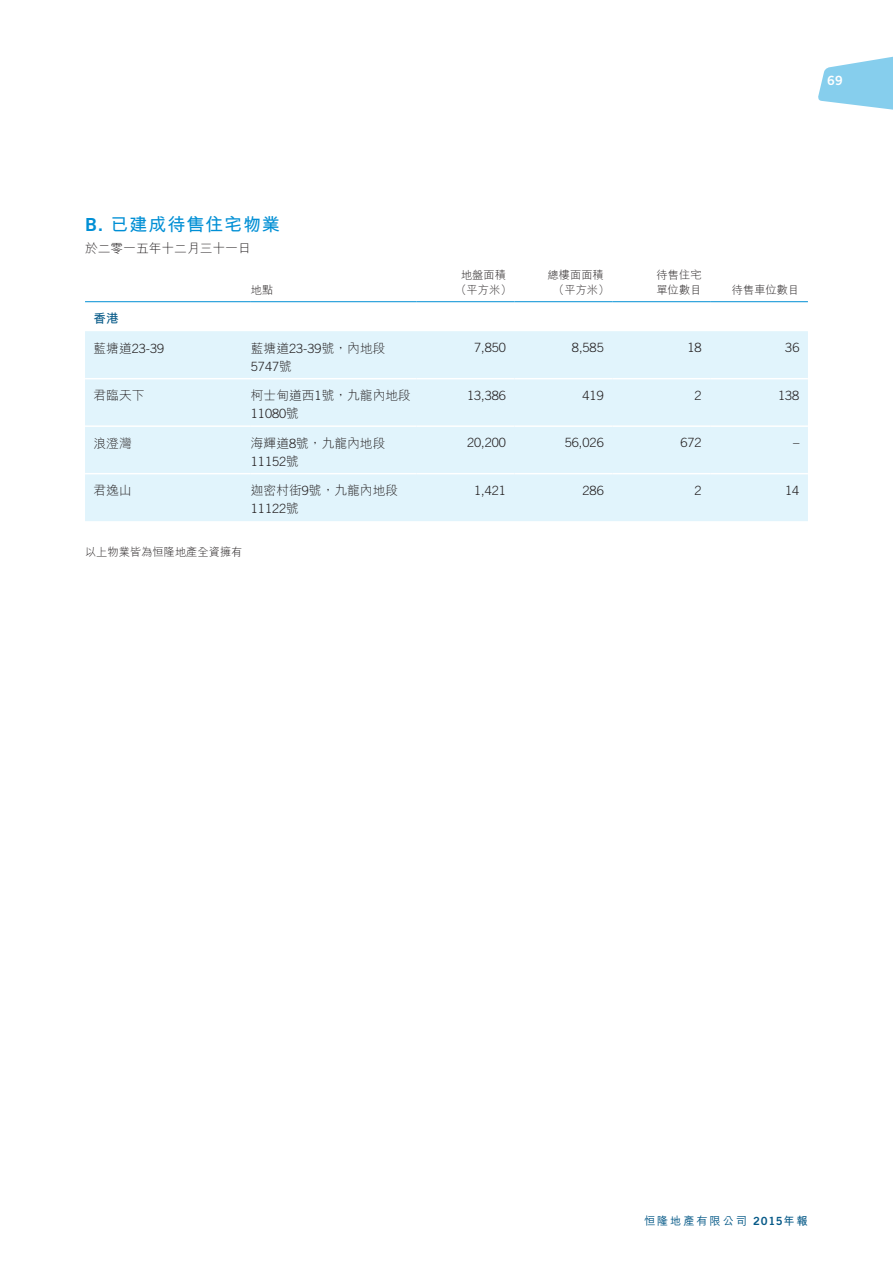
<style>
.page{position:relative;width:893px;height:1263px;background:#fff}
.page>*{position:absolute;margin:0;border:0;box-sizing:border-box;transform-origin:0 0}
.t1{font:700 18px "M Hei HK";letter-spacing:.05em;color:#008fd5}
.t2{font:300 12.75px "Trade Gothic LT Std";color:#231f20}
.t3{font:300 12.75px "M Hei HK";color:#231f20}
.t4{font:12.75px "Trade Gothic LT Std Bd 2";color:#fff}
.t5{font:700 12.75px "M Hei HK";color:#075a88}
.t6{font:300 11.25px/15px "M Hei HK";color:#231f20;text-align:center}
.t7{font:500 11.25px "M Hei HK";letter-spacing:.165em;color:#075a88}
.s1{font-family:"Trade Gothic LT Std Bd 2";font-weight:400}
.s2{font-family:"M Hei HK"}
.s3{font-family:"Trade Gothic LT Std"}
.s4{font-weight:700}
</style>
<div class="page">
<svg style="left:818px;top:56px;width:75px;height:54px"></svg>
<div style="left:85px;top:331px;width:723px;height:190px;background:#e1f4fc"></div>
<hr style="left:85px;top:378px;width:166px;height:1px;background:#fff">
<hr style="left:251px;top:378px;width:166px;height:1px;background:#fff">
<hr style="left:417px;top:378px;width:97px;height:1px;background:#fff">
<hr style="left:514px;top:378px;width:98px;height:1px;background:#fff">
<hr style="left:612px;top:378px;width:98px;height:1px;background:#fff">
<hr style="left:710px;top:378px;width:98px;height:1px;background:#fff">
<hr style="left:85px;top:425px;width:166px;height:2px;background:#fff">
<hr style="left:251px;top:425px;width:166px;height:2px;background:#fff">
<hr style="left:417px;top:425px;width:97px;height:2px;background:#fff">
<hr style="left:514px;top:425px;width:98px;height:2px;background:#fff">
<hr style="left:612px;top:425px;width:98px;height:2px;background:#fff">
<hr style="left:710px;top:425px;width:98px;height:2px;background:#fff">
<hr style="left:85px;top:473px;width:166px;height:1px;background:#fff">
<hr style="left:251px;top:473px;width:166px;height:1px;background:#fff">
<hr style="left:417px;top:473px;width:97px;height:1px;background:#fff">
<hr style="left:514px;top:473px;width:98px;height:1px;background:#fff">
<hr style="left:612px;top:473px;width:98px;height:1px;background:#fff">
<hr style="left:710px;top:473px;width:98px;height:1px;background:#fff">
<hr style="left:85px;top:301px;width:166px;height:1px;background:#008fd5">
<hr style="left:251px;top:301px;width:166px;height:1px;background:#008fd5">
<hr style="left:417px;top:301px;width:97px;height:1px;background:#008fd5">
<hr style="left:514px;top:301px;width:98px;height:1px;background:#008fd5">
<hr style="left:612px;top:301px;width:98px;height:1px;background:#008fd5">
<hr style="left:710px;top:301px;width:98px;height:1px;background:#008fd5">
<p class="t4" style="left:827px;top:73px;width:17px">69</p>
<h1 class="t1" style="left:85px;top:211px;width:196px"><span class="s1">B.</span> 已建成待售住宅物業</h1>
<p class="t3" style="left:85px;top:242px;width:167px">於二零一五年十二月三十一日</p>
<p class="t6" style="left:251px;top:282px;width:24px">地點</p>
<p class="t5" style="left:94px;top:309px;width:27px">香港</p>
<p class="t2" style="left:94px;top:341px;width:72px"><span class="s2">藍塘道</span>23-39</p>
<p class="t3" style="left:251px;top:341px;width:136px">藍塘道<span class="s3">23-39</span>號，內地段</p>
<p class="t2" style="left:251px;top:359px;width:43px">5747<span class="s2">號</span></p>
<p class="t3" style="left:94px;top:389px;width:52px">君臨天下</p>
<p class="t3" style="left:251px;top:389px;width:162px">柯士甸道西<span class="s3">1</span>號，九龍內地段</p>
<p class="t2" style="left:251px;top:406px;width:50px">11080<span class="s2">號</span></p>
<p class="t3" style="left:94px;top:436px;width:40px">浪澄灣</p>
<p class="t3" style="left:251px;top:436px;width:136px">海輝道<span class="s3">8</span>號，九龍內地段</p>
<p class="t2" style="left:251px;top:454px;width:50px">11152<span class="s2">號</span></p>
<p class="t3" style="left:94px;top:484px;width:40px">君逸山</p>
<p class="t3" style="left:251px;top:484px;width:149px">迦密村街<span class="s3">9</span>號，九龍內地段</p>
<p class="t2" style="left:251px;top:501px;width:50px">11122<span class="s2">號</span></p>
<p class="t6" style="left:85px;top:544px;width:159px">以上物業皆為恒隆地產全資擁有</p>
<p class="t6" style="left:455px;top:267px;width:58px">地盤面積（平方米）</p>
<p class="t6" style="left:548px;top:267px;width:63px">總樓面面積（平方米）</p>
<p class="t6" style="left:657px;top:267px;width:46px;text-align:left">待售住宅單位數目</p>
<p class="t6" style="left:732px;top:282px;width:69px">待售車位數目</p>
<p class="t2" style="left:474px;top:340px;width:33px">7,850</p>
<p class="t2" style="left:572px;top:340px;width:33px">8,585</p>
<p class="t2" style="left:687px;top:340px;width:16px">18</p>
<p class="t2" style="left:785px;top:340px;width:16px">36</p>
<p class="t2" style="left:467px;top:387px;width:40px">13,386</p>
<p class="t2" style="left:582px;top:387px;width:23px">419</p>
<p class="t2" style="left:694px;top:387px;width:9px">2</p>
<p class="t2" style="left:778px;top:387px;width:23px">138</p>
<p class="t2" style="left:467px;top:435px;width:40px">20,200</p>
<p class="t2" style="left:565px;top:435px;width:40px">56,026</p>
<p class="t2" style="left:680px;top:435px;width:23px">672</p>
<p class="t2" style="left:793px;top:435px;width:8px">–</p>
<p class="t2" style="left:474px;top:482px;width:33px">1,421</p>
<p class="t2" style="left:582px;top:482px;width:23px">286</p>
<p class="t2" style="left:694px;top:482px;width:9px">2</p>
<p class="t2" style="left:785px;top:482px;width:16px">14</p>
<p class="t7" style="left:644px;top:1212px;width:165px">恒隆地產有限公司 <span class="s1">2015</span><span class="s4">年報</span></p>
</div>
